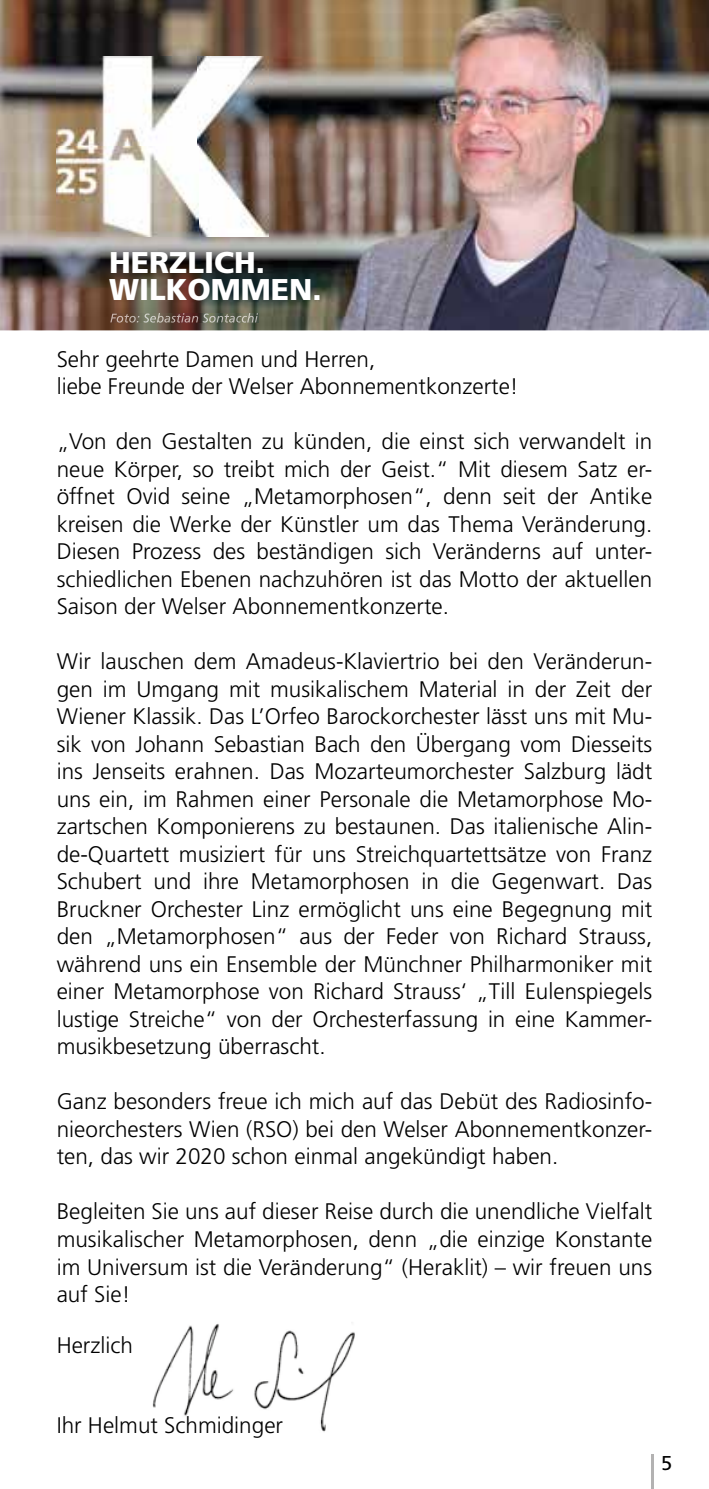
<style>
.page{position:relative;width:709px;height:1489px;background:#fff}
.page>*{position:absolute;margin:0;border:0;box-sizing:border-box;transform-origin:0 0}
.t1{font:900 30px/27.5px "Frutiger LT Std";color:#fff}
.t2{font:300 22.5px/27.5px "Frutiger LT Std";color:#000;text-align:justify}
.t3{font:20px "Frutiger LT Std";color:#000}
</style>
<div class="page">
<img style="left:152px;top:1323px;width:203px;height:109px">
<hr style="left:651px;top:1454px;width:2px;height:34px;background:#b3b2b2">
<img style="left:0;top:0;width:709px;height:330px">
<img style="left:110px;top:313px;width:148px;height:9px">
<img style="left:57px;top:57px;width:211px;height:179px">
<h1 class="t1" style="left:109px;top:248px;width:214px">HERZLICH.<br>WILKOMMEN.</h1>
<p class="t2" style="left:57px;top:345px;width:463px">Sehr geehrte Damen und Herren,<br>liebe Freunde der Welser Abonnementkonzerte!</p>
<p class="t2" style="left:57px;top:428px;width:597px">„Von den Gestalten zu künden, die einst sich verwandelt in neue Körper, so treibt mich der Geist.“ Mit diesem Satz er&shy;öffnet Ovid seine „Metamorphosen“, denn seit der Antike kreisen die Werke der Künstler um das Thema Veränderung.<br>Diesen Prozess des beständigen sich Veränderns auf unter&shy;schiedlichen Ebenen nachzuhören ist das Motto der aktuellen Saison der Welser Abonnementkonzerte.</p>
<p class="t2" style="left:57px;top:648px;width:597px">Wir lauschen dem Amadeus-Klaviertrio bei den Veränderun&shy;gen im Umgang mit musikalischem Material in der Zeit der Wiener Klassik. Das L’Orfeo Barockorchester lässt uns mit Mu&shy;sik von Johann Sebastian Bach den Übergang vom Diesseits ins Jenseits erahnen. Das Mozarteumorchester Salzburg lädt uns ein, im Rahmen einer Personale die Metamorphose Mo&shy;zartschen Komponierens zu bestaunen. Das italienische Alin&shy;de-Quartett musiziert für uns Streichquartettsätze von Franz Schubert und ihre Metamorphosen in die Gegenwart. Das Bruckner Orchester Linz ermöglicht uns eine Begegnung mit den „Metamorphosen“ aus der Feder von Richard Strauss, während uns ein Ensemble der Münchner Philharmoniker mit einer Metamorphose von Richard Strauss‘ „Till Eulenspiegels lustige Streiche“ von der Orchesterfassung in eine Kammer&shy;musikbesetzung überrascht.</p>
<p class="t2" style="left:57px;top:1088px;width:597px">Ganz besonders freue ich mich auf das Debüt des Radiosinfo&shy;nieorchesters Wien (RSO) bei den Welser Abonnementkonzer&shy;ten, das wir 2020 schon einmal angekündigt haben.</p>
<p class="t2" style="left:57px;top:1198px;width:597px">Begleiten Sie uns auf dieser Reise durch die unendliche Vielfalt musikalischer Metamorphosen, denn „die einzige Konstante im Universum ist die Veränderung“ (Heraklit) – wir freuen uns auf Sie!</p>
<p class="t2" style="left:57px;top:1331px;width:78px">Herzlich</p>
<p class="t2" style="left:57px;top:1411px;width:228px">Ihr Helmut Schmidinger</p>
<p class="t3" style="left:661px;top:1450px;width:13px">5</p>
</div>
